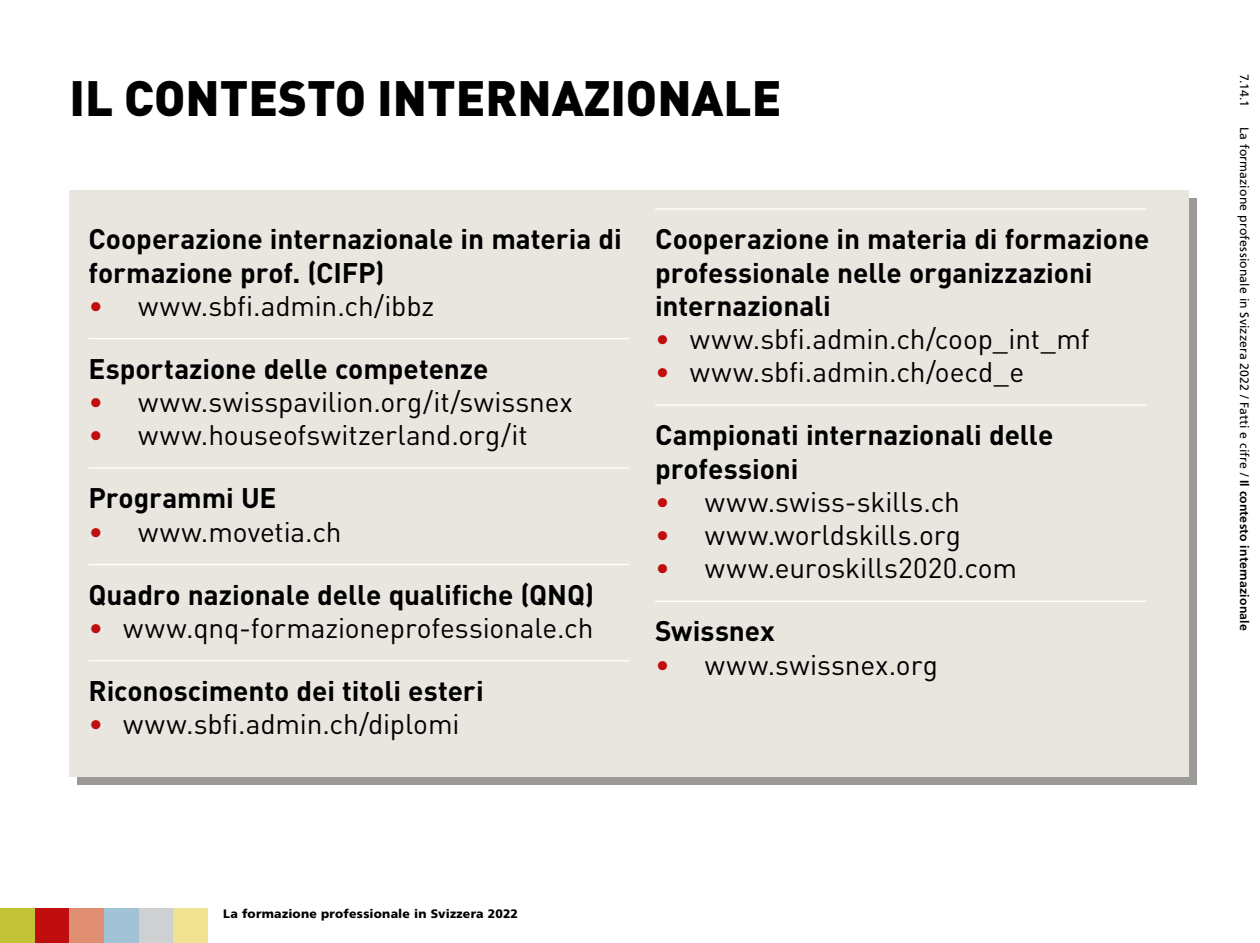
<style>
.page{position:relative;width:1260px;height:943px;background:#fff}
.page>*{position:absolute;margin:0;border:0;box-sizing:border-box;transform-origin:0 0}
.t1{font:900 49px "DIN";color:#000}
.t2{font:28px "DIN";letter-spacing:-.005em;color:#000}
.t3{font:700 28px/33.2px "DIN";letter-spacing:-.005em;color:#000}
.t4{font:12.25px "Frutiger";letter-spacing:.015em;color:#000}
.t5{font:900 12.25px "Frutiger";letter-spacing:.02em;color:#000}
.s1{font-weight:700}
.s2{color:#c00d0e}
</style>
<div class="page">
<div style="left:0;top:908px;width:35px;height:35px;background:#c1c236"></div>
<div style="left:35px;top:908px;width:34px;height:35px;background:#c00d0e"></div>
<div style="left:69px;top:908px;width:35px;height:35px;background:#e18f72"></div>
<div style="left:104px;top:908px;width:35px;height:35px;background:#a2c3d6"></div>
<div style="left:139px;top:908px;width:35px;height:35px;background:#cfd0d2"></div>
<div style="left:174px;top:908px;width:34px;height:35px;background:#efe391"></div>
<div style="left:78px;top:198px;width:1119px;height:586px;background:#9c9a96"></div>
<div style="left:69px;top:191px;width:1120px;height:585px;background:#e9e6e0"></div>
<hr style="left:88px;top:338px;width:541px;height:1px;background:#fff">
<hr style="left:88px;top:467px;width:541px;height:2px;background:#fff">
<hr style="left:88px;top:564px;width:541px;height:1px;background:#fff">
<hr style="left:88px;top:660px;width:541px;height:1px;background:#fff">
<hr style="left:655px;top:208px;width:492px;height:2px;background:#fff">
<hr style="left:655px;top:404px;width:492px;height:2px;background:#fff">
<hr style="left:655px;top:600px;width:492px;height:2px;background:#fff">
<h1 class="t1" style="left:69px;top:65px;width:714px">IL CONTESTO INTERNAZIONALE</h1>
<p class="t4" style="left:1252px;top:74px;width:33px;rotate:90deg">7.14.1</p>
<p class="t4" style="left:1252px;top:126px;width:506px;rotate:90deg">La formazione professionale in Svizzera 2022 / Fatti e cifre / <span class="s1">Il contesto internazionale</span></p>
<p class="t3" style="left:655px;top:221px;width:496px">Cooperazione in materia di formazione professionale nelle organizzazioni internazionali</p>
<p class="t2" style="left:655px;top:321px;width:436px"><span class="s2">•</span> www.sbfi.admin.ch/coop_int_mf</p>
<p class="t2" style="left:655px;top:355px;width:371px"><span class="s2">•</span> www.sbfi.admin.ch/oecd_e</p>
<p class="t3" style="left:655px;top:417px;width:400px">Campionati internazionali delle professioni</p>
<p class="t2" style="left:655px;top:484px;width:306px"><span class="s2">•</span> www.swiss-skills.ch</p>
<p class="t2" style="left:655px;top:517px;width:307px"><span class="s2">•</span> www.worldskills.org</p>
<p class="t2" style="left:655px;top:551px;width:364px"><span class="s2">•</span> www.euroskills2020.com</p>
<p class="t3" style="left:88px;top:221px;width:535px">Cooperazione internazionale in materia di formazione prof. (CIFP)</p>
<p class="t2" style="left:88px;top:288px;width:347px"><span class="s2">•</span> www.sbfi.admin.ch/ibbz</p>
<p class="t3" style="left:88px;top:351px;width:402px">Esportazione delle competenze</p>
<p class="t2" style="left:88px;top:384px;width:486px"><span class="s2">•</span> www.swisspavilion.org/it/swissnex</p>
<p class="t2" style="left:88px;top:418px;width:441px"><span class="s2">•</span> www.houseofswitzerland.org/it</p>
<p class="t3" style="left:88px;top:480px;width:190px">Programmi UE</p>
<p class="t2" style="left:88px;top:514px;width:255px"><span class="s2">•</span> www.movetia.ch</p>
<p class="t3" style="left:88px;top:576px;width:507px">Quadro nazionale delle qualifiche (QNQ)</p>
<p class="t2" style="left:88px;top:610px;width:507px"><span class="s2">•</span> www.qnq-formazioneprofessionale.ch</p>
<p class="t3" style="left:88px;top:673px;width:397px">Riconoscimento dei titoli esteri</p>
<p class="t2" style="left:88px;top:706px;width:373px"><span class="s2">•</span> www.sbfi.admin.ch/diplomi</p>
<p class="t3" style="left:655px;top:613px;width:121px">Swissnex</p>
<p class="t2" style="left:655px;top:647px;width:284px"><span class="s2">•</span> www.swissnex.org</p>
<p class="t5" style="left:223px;top:906px;width:296px">La formazione professionale in Svizzera 2022</p>
</div>
